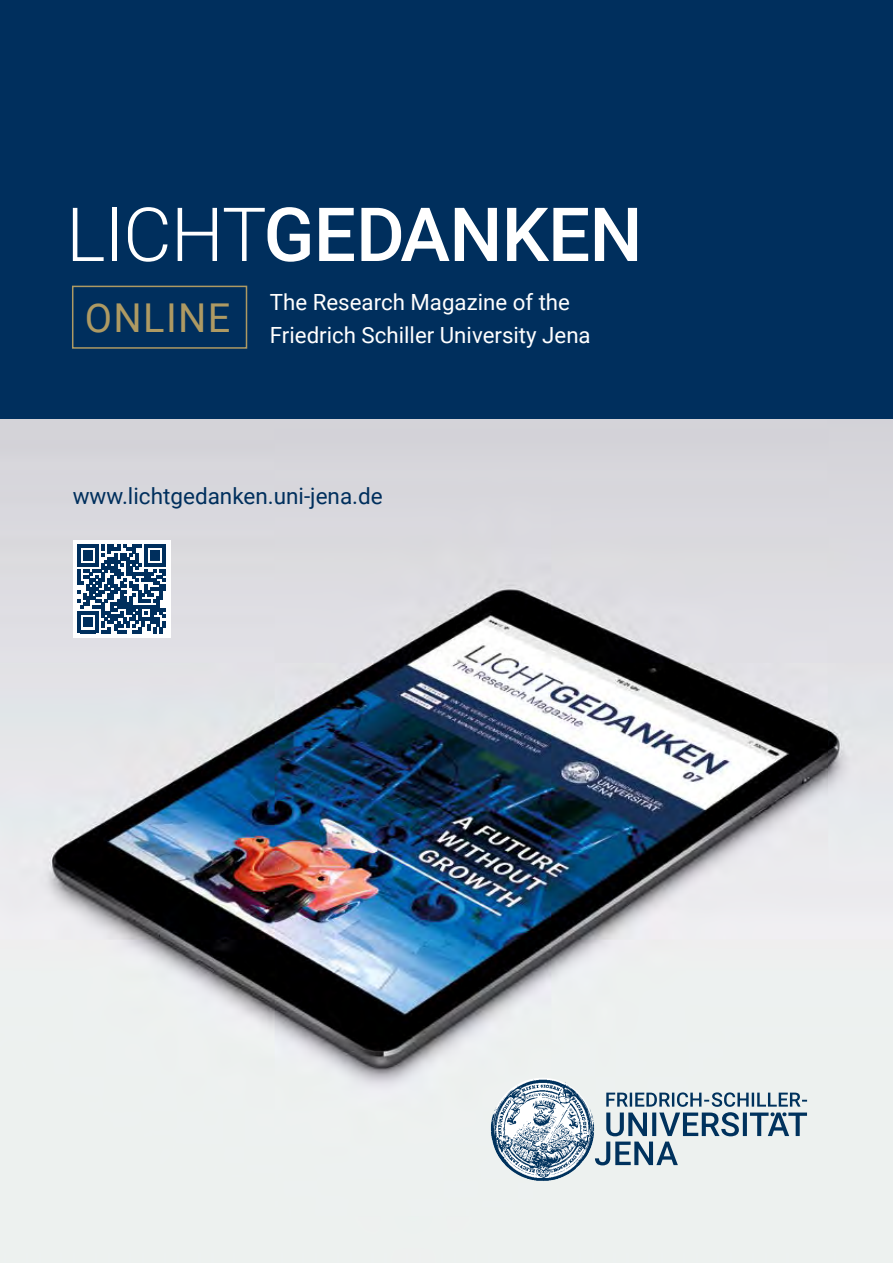
<style>
.page{position:relative;width:893px;height:1263px;background:#fff}
.page>*{position:absolute;margin:0;border:0;box-sizing:border-box;transform-origin:0 0}
.t1{font:500 74.7px "Roboto";letter-spacing:-.01em;color:#fff}
.t2{font:22.5px "Roboto";color:#002f5d}
.t3{font:22.35px/32.4px "Roboto";color:#fff}
.s1{font-weight:300}
</style>
<div class="page">
<img style="left:0;top:418px;width:893px;height:845px">
<div style="left:0;top:0;width:893px;height:418px;background:#002f5d"></div>
<div style="left:72px;top:286px;width:175px;height:63px;border:2px solid #ae9a63"></div>
<img style="left:491px;top:1077px;width:103px;height:104px;border-radius:52px">
<svg style="left:595px;top:1092px;width:212px;height:73px;background:#b1c0ca"></svg>
<div style="left:73px;top:540px;width:98px;height:98px;background:#fff"></div>
<svg style="left:77px;top:545px;width:89px;height:88px"></svg>
<h1 class="t1" style="left:66px;top:182px;width:578px"><span class="s1">LICHT</span>GEDANKEN</h1>
<p class="t3" style="left:85px;top:285px;width:507px;text-indent:185px">The Research Magazine of the<br><sup>ONLINE</sup> Friedrich Schiller University Jena</p>
<p class="t2" style="left:73px;top:480px;width:312px">www.lichtgedanken.uni-jena.de</p>
</div>
